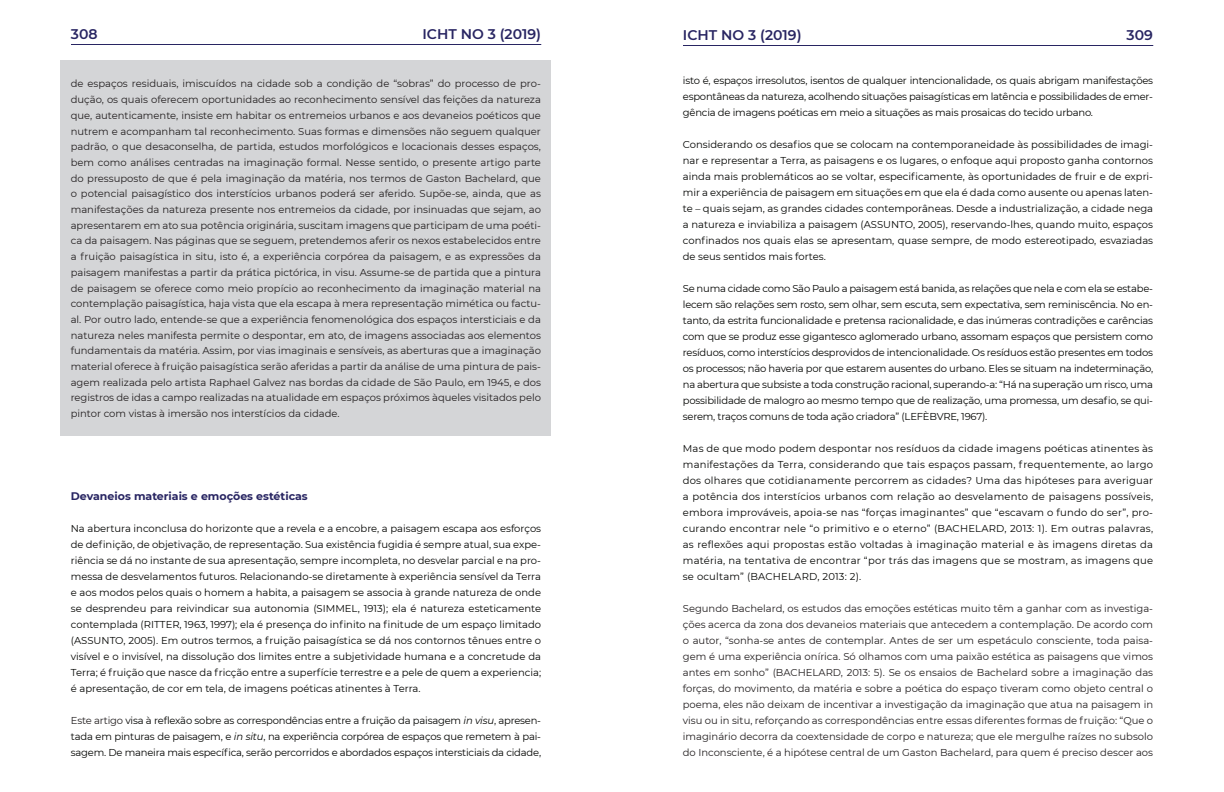
<style>
.page{position:relative;width:1224px;height:792px;background:#fff}
.page>*{position:absolute;margin:0;border:0;box-sizing:border-box;transform-origin:0 0}
.t1{font:600 14px "Montserrat";color:#282562}
.t2{font:700 11px "Montserrat";color:#282562}
.t3{font:10px/16px "Montserrat";letter-spacing:-.02em;color:#040503;text-align:justify}
.t4{font:10px/15.7px "Montserrat";color:#231f20;text-align:justify}
.s1{color:#231f20}
.s2{font-style:italic}
</style>
<div class="page">
<hr style="left:71px;top:44px;width:470px;height:1px;background:#282562">
<hr style="left:683px;top:45px;width:470px;height:1px;background:#282562">
<div style="left:61px;top:61px;width:490px;height:375px;background:#d4d5d7"></div>
<h1 class="t1" style="left:71px;top:24px;width:28px">308</h1>
<h1 class="t1" style="left:422px;top:24px;width:120px">ICHT NO 3 (2019)</h1>
<h1 class="t1" style="left:683px;top:25px;width:120px">ICHT NO 3 (2019)</h1>
<h1 class="t1" style="left:1127px;top:25px;width:28px">309</h1>
<p class="t3" style="left:683px;top:72px;width:472px">isto é, espaços irresolutos, isentos de qualquer intencionalidade, os quais abrigam manifestações espontâneas da natureza, acolhendo situações paisagísticas em latência e possibilidades de emer&shy;gência de imagens poéticas em meio a situações as mais prosaicas do tecido urbano.</p>
<p class="t3" style="left:683px;top:136px;width:472px">Considerando os desafios que se colocam na contemporaneidade às possibilidades de imagi&shy;nar e representar a Terra, as paisagens e os lugares, o enfoque aqui proposto ganha contornos ainda mais problemáticos ao se voltar, especificamente, às oportunidades de fruir e de expri&shy;mir a experiência de paisagem em situações em que ela é dada como ausente ou apenas laten&shy;te – quais sejam, as grandes cidades contemporâneas. Desde a industrialização, a cidade nega a natureza e inviabiliza a paisagem (ASSUNTO, 2005), reservando-lhes, quando muito, espaços confinados nos quais elas se apresentam, quase sempre, de modo estereotipado, esvaziadas de seus sentidos mais fortes.</p>
<p class="t3" style="left:683px;top:280px;width:472px">Se numa cidade como São Paulo a paisagem está banida, as relações que nela e com ela se estabe&shy;lecem são relações sem rosto, sem olhar, sem escuta, sem expectativa, sem reminiscência. No en&shy;tanto, da estrita funcionalidade e pretensa racionalidade, e das inúmeras contradições e carências com que se produz esse gigantesco aglomerado urbano, assomam espaços que persistem como resíduos, como interstícios desprovidos de intencionalidade. Os resíduos estão presentes em todos os processos; não haveria por que estarem ausentes do urbano. Eles se situam na indeterminação, na abertura que subsiste a toda construção racional, superando-a: “Há na superação um risco, uma possibilidade de malogro ao mesmo tempo que de realização, uma promessa, um desafio, se qui&shy;serem, traços comuns de toda ação criadora” (LEFÈBVRE, 1967).</p>
<p class="t3" style="left:683px;top:440px;width:472px">Mas de que modo podem despontar nos resíduos da cidade imagens poéticas atinentes às manifestações da Terra, considerando que tais espaços passam, frequentemente, ao largo dos olhares que cotidianamente percorrem as cidades? Uma das hipóteses para averiguar a potência dos interstícios urbanos com relação ao desvelamento de paisagens possíveis, embora improváveis, apoia-se nas “forças imaginantes” que “escavam o fundo do ser”, pro&shy;curando encontrar nele “o primitivo e o eterno” (BACHELARD, 2013: 1). Em outras palavras, as reflexões aqui propostas estão voltadas à imaginação material e às imagens diretas da matéria, na tentativa de encontrar “por trás das imagens que se mostram, as imagens que se ocultam” (BACHELARD, 2013: 2).</p>
<p class="t4" style="left:683px;top:600px;width:472px;line-height:16px">Segundo Bachelard, os estudos das emoções estéticas muito têm a ganhar com as investiga&shy;ções acerca da zona dos devaneios materiais que antecedem a contemplação. De acordo com o autor, “sonha-se antes de contemplar. Antes de ser um espetáculo consciente, toda paisa&shy;gem é uma experiência onírica. Só olhamos com uma paixão estética as paisagens que vimos antes em sonho” (BACHELARD, 2013: 5). Se os ensaios de Bachelard sobre a imaginação das forças, do movimento, da matéria e sobre a poética do espaço tiveram como objeto central o poema, eles não deixam de incentivar a investigação da imaginação que atua na paisagem in visu ou in situ, reforçando as correspondências entre essas diferentes formas de fruição: “Que o imaginário decorra da coextensidade de corpo e natureza; que ele mergulhe raízes no subsolo do Inconsciente, é a hipótese central de um Gaston Bachelard, para quem é preciso descer aos</p>
<p class="t4" style="left:71px;top:76px;width:472px">de espaços residuais, imiscuídos na cidade sob a condição de “sobras” do processo de pro&shy;dução, os quais oferecem oportunidades ao reconhecimento sensível das feições da natureza que, autenticamente, insiste em habitar os entremeios urbanos e aos devaneios poéticos que nutrem e acompanham tal reconhecimento. Suas formas e dimensões não seguem qualquer padrão, o que desaconselha, de partida, estudos morfológicos e locacionais desses espaços, bem como análises centradas na imaginação formal. Nesse sentido, o presente artigo parte do pressuposto de que é pela imaginação da matéria, nos termos de Gaston Bachelard, que o potencial paisagístico dos interstícios urbanos poderá ser aferido. Supõe-se, ainda, que as manifestações da natureza presente nos entremeios da cidade, por insinuadas que sejam, ao apresentarem em ato sua potência originária, suscitam imagens que participam de uma poéti&shy;ca da paisagem. Nas páginas que se seguem, pretendemos aferir os nexos estabelecidos entre a fruição paisagística in situ, isto é, a experiência corpórea da paisagem, e as expressões da paisagem manifestas a partir da prática pictórica, in visu. Assume-se de partida que a pintura de paisagem se oferece como meio propício ao reconhecimento da imaginação material na contemplação paisagística, haja vista que ela escapa à mera representação mimética ou factu&shy;al. Por outro lado, entende-se que a experiência fenomenológica dos espaços intersticiais e da natureza neles manifesta permite o despontar, em ato, de imagens associadas aos elementos fundamentais da matéria. Assim, por vias imaginais e sensíveis, as aberturas que a imaginação material oferece à fruição paisagística serão aferidas a partir da análise de uma pintura de pais&shy;agem realizada pelo artista Raphael Galvez nas bordas da cidade de São Paulo, em 1945, e dos registros de idas a campo realizadas na atualidade em espaços próximos àqueles visitados pelo pintor com vistas à imersão nos interstícios da cidade.</p>
<p class="t2" style="left:71px;top:488px;width:238px">Devaneios materiais e emoções estéticas</p>
<p class="t3" style="left:71px;top:520px;width:472px">Na abertura inconclusa do horizonte que a revela e a encobre, a paisagem escapa aos esforços de definição, de objetivação, de representação. Sua existência fugidia é sempre atual, sua expe&shy;riência se dá no instante de sua apresentação, sempre incompleta, no desvelar parcial e na pro&shy;messa de desvelamentos futuros. Relacionando-se diretamente à experiência sensível da Terra e aos modos pelos quais o homem a habita, a paisagem se associa à grande natureza de onde se desprendeu para reivindicar sua autonomia (SIMMEL, 1913); ela é natureza esteticamente contemplada (RITTER, 1963, 1997); ela é presença do infinito na finitude de um espaço limitado (ASSUNTO, 2005). Em outros termos, a fruição paisagística se dá nos contornos tênues entre o visível e o invisível, na dissolução dos limites entre a subjetividade humana e a concretude da Terra; é fruição que nasce da fricção entre a superfície terrestre e a pele de quem a experiencia; é apresentação, de cor em tela, de imagens poéticas atinentes à Terra.</p>
<p class="t3" style="left:71px;top:712px;width:472px"><span class="s1">Este artigo</span> visa à reflexão sobre as correspondências entre a fruição da paisagem <span class="s2">in visu</span>, apresen&shy;tada em pinturas de paisagem, e <span class="s2">in situ</span>, na experiência corpórea de espaços que remetem à pai&shy;sagem. De maneira mais específica, serão percorridos e abordados espaços intersticiais da cidade,</p>
</div>
